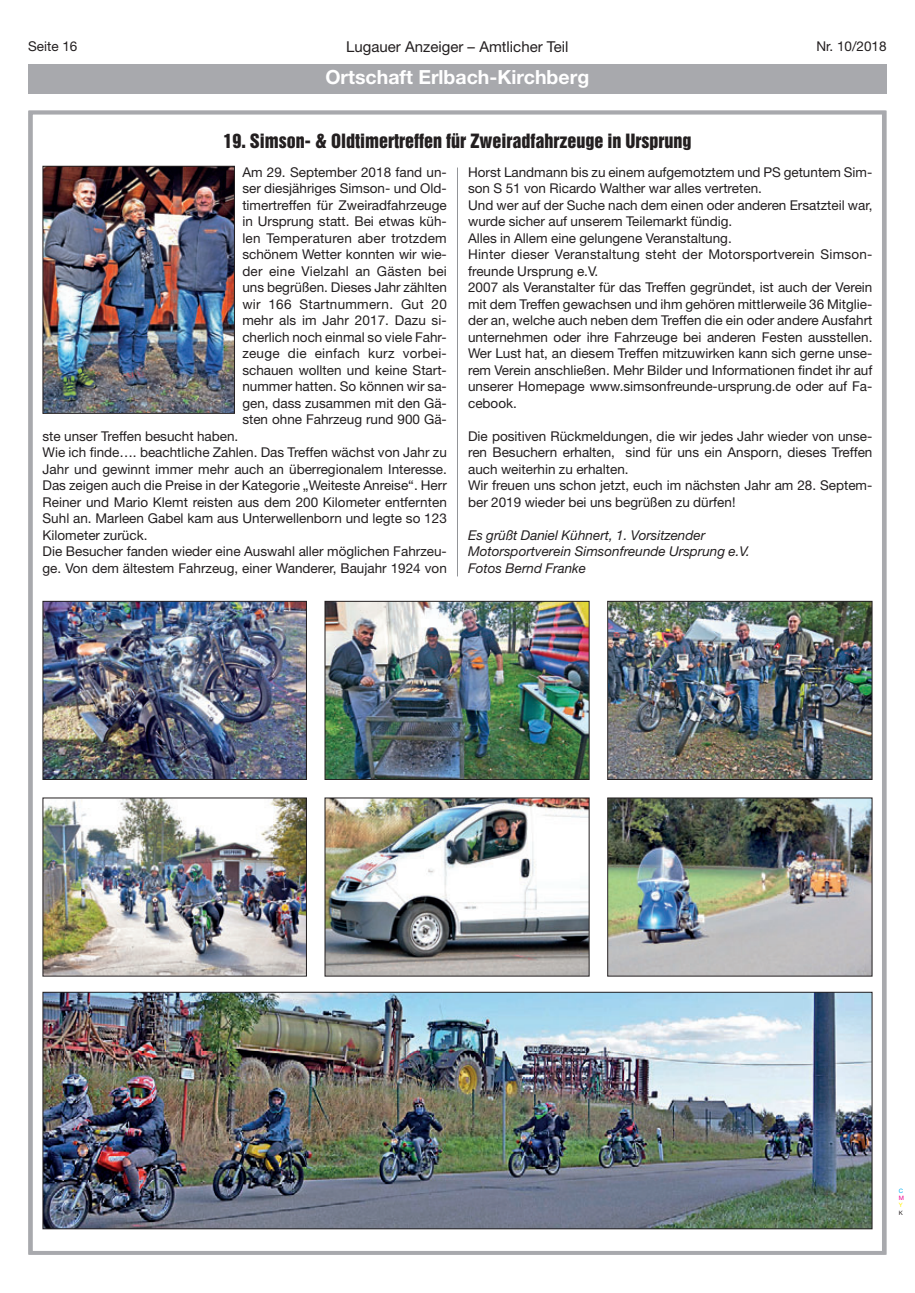
<style>
.page{position:relative;width:915px;height:1293px;background:#fff}
.page>*{position:absolute;margin:0;border:0;box-sizing:border-box;transform-origin:0 0}
.t1{font:700 19.5px "Helvetica Neue";color:#fff}
.t2{font:18px "Helvetica Inserat";color:#231f20}
.t3{font:15px "Helvetica Neue";color:#231f20}
.t4{font:13.5px/16.5px "Helvetica Neue";color:#231f20}
.t5{font:italic 13.5px/16.5px "Helvetica Neue";color:#231f20}
.t6{font:6px "Helvetica Neue";color:#00aeef}
.t7{font:6px "Helvetica Neue";color:#ed028c}
.t8{font:6px "Helvetica Neue";color:#fff101}
.t9{font:6px "Helvetica Neue";color:#231f20}
</style>
<div class="page">
<div style="left:28px;top:111px;width:857px;height:1143px;border:4px solid #a8a9ad"></div>
<div style="left:28px;top:64px;width:858px;height:30px;background:#a8a9ad"></div>
<hr style="left:457px;top:167px;width:1px;height:409px;background:#939598">
<img style="left:45px;top:603px;width:260px;height:175px">
<div style="left:43px;top:601px;width:264px;height:179px;border:1px solid #231f20"></div>
<img style="left:326px;top:603px;width:261px;height:175px">
<div style="left:324px;top:601px;width:265px;height:179px;border:1px solid #231f20"></div>
<img style="left:609px;top:603px;width:261px;height:175px">
<div style="left:607px;top:601px;width:265px;height:179px;border:1px solid #231f20"></div>
<img style="left:45px;top:799px;width:260px;height:175px">
<div style="left:43px;top:797px;width:264px;height:179px;border:1px solid #231f20"></div>
<img style="left:326px;top:799px;width:261px;height:175px">
<img style="left:609px;top:799px;width:261px;height:175px">
<div style="left:607px;top:797px;width:265px;height:179px;border:1px solid #231f20"></div>
<img style="left:45px;top:994px;width:825px;height:233px">
<div style="left:43px;top:992px;width:829px;height:237px;border:1px solid #231f20"></div>
<img style="left:45px;top:168px;width:188px;height:244px">
<div style="left:43px;top:166px;width:192px;height:248px;border:1px solid #231f20"></div>
<p class="t4" style="left:28px;top:39px;width:51px">Seite 16</p>
<p class="t3" style="left:346px;top:41px;width:224px">Lugauer Anzeiger – Amtlicher Teil</p>
<p class="t4" style="left:816px;top:39px;width:72px">Nr. 10/2018</p>
<h1 class="t1" style="left:325px;top:70px;width:265px">Ortschaft Erlbach-Kirchberg</h1>
<h2 class="t2" style="left:223px;top:134px;width:469px">19. Simson- &amp; Oldtimertreffen für Zweiradfahrzeuge in Ursprung</h2>
<p class="t4" style="left:242px;top:165px;width:206px;text-align:justify">Am 29. September 2018 fand un&shy;ser diesjähriges Simson- und Old&shy;timertreffen für Zweiradfahrzeuge in Ursprung statt. Bei etwas küh&shy;len Temperaturen aber trotzdem schönem Wetter konnten wir wie&shy;der eine Vielzahl an Gästen bei uns begrüßen. Dieses Jahr zählten wir 166 Startnummern. Gut 20 mehr als im Jahr 2017. Dazu si&shy;cherlich noch einmal so viele Fahr&shy;zeuge die einfach kurz vorbei&shy;schauen wollten und keine Start&shy;nummer hatten. So können wir sa&shy;gen, dass zusammen mit den Gä&shy;sten ohne Fahrzeug rund 900 Gä-</p>
<p class="t4" style="left:43px;top:429px;width:405px">ste unser Treffen besucht haben.<br>Wie ich finde…. beachtliche Zahlen. Das Treffen wächst von Jahr zu Jahr und gewinnt immer mehr auch an überregionalem Interesse.<br>Das zeigen auch die Preise in der Kategorie „Weiteste Anreise“. Herr Reiner und Mario Klemt reisten aus dem 200 Kilometer entfernten Suhl an. Marleen Gabel kam aus Unterwellenborn und legte so 123<br>Kilometer zurück.<br>Die Besucher fanden wieder eine Auswahl aller möglichen Fahrzeu&shy;ge. Von dem ältestem Fahrzeug, einer Wanderer, Baujahr 1924 von</p>
<p class="t4" style="left:468px;top:165px;width:405px">Horst Landmann bis zu einem aufgemotztem und PS getuntem Sim&shy;son S 51 von Ricardo Walther war alles vertreten.<br>Und wer auf der Suche nach dem einen oder anderen Ersatzteil war, wurde sicher auf unserem Teilemarkt fündig.<br>Alles in Allem eine gelungene Veranstaltung.<br>Hinter dieser Veranstaltung steht der Motorsportverein Simson&shy;freunde Ursprung e.V.<br>2007 als Veranstalter für das Treffen gegründet, ist auch der Verein mit dem Treffen gewachsen und ihm gehören mittlerweile 36 Mitglie&shy;der an, welche auch neben dem Treffen die ein oder andere Ausfahrt unternehmen oder ihre Fahrzeuge bei anderen Festen ausstellen.<br>Wer Lust hat, an diesem Treffen mitzuwirken kann sich gerne unse&shy;rem Verein anschließen. Mehr Bilder und Informationen findet ihr auf unserer Homepage www.simsonfreunde-ursprung.de oder auf Fa&shy;cebook.</p>
<p class="t4" style="left:468px;top:429px;width:405px">Die positiven Rückmeldungen, die wir jedes Jahr wieder von unse&shy;ren Besuchern erhalten, sind für uns ein Ansporn, dieses Treffen auch weiterhin zu erhalten.<br>Wir freuen uns schon jetzt, euch im nächsten Jahr am 28. Septem&shy;ber 2019 wieder bei uns begrüßen zu dürfen!</p>
<p class="t5" style="left:468px;top:528px;width:283px">Es grüßt Daniel Kühnert, 1. Vorsitzender<br>Motorsportverein Simsonfreunde Ursprung e.V.<br>Fotos Bernd Franke</p>
<p class="t6" style="left:898px;top:1188px;width:6px">C</p>
<p class="t7" style="left:898px;top:1196px;width:7px">M</p>
<p class="t8" style="left:898px;top:1203px;width:5px">Y</p>
<p class="t9" style="left:898px;top:1210px;width:6px">K</p>
</div>
